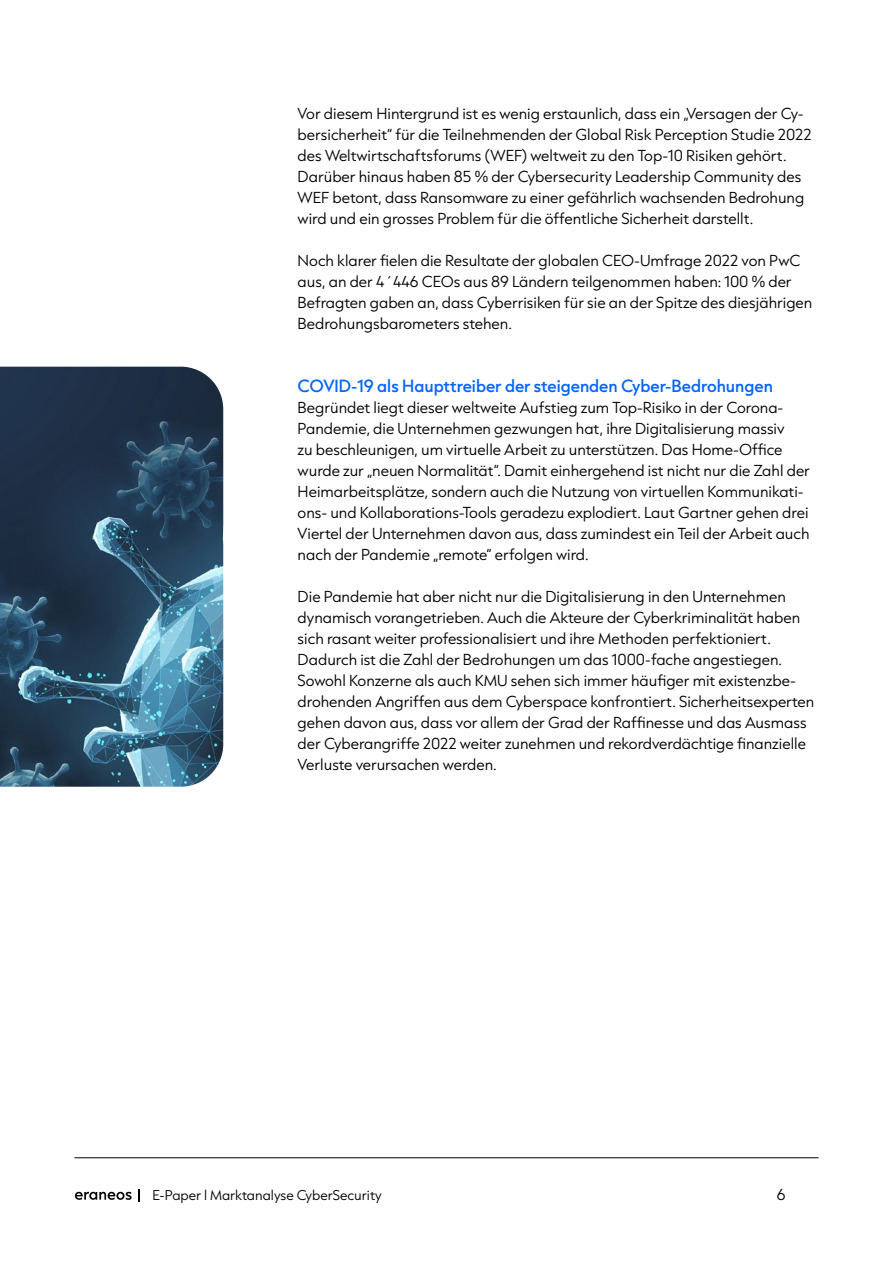
<style>
.page{position:relative;width:893px;height:1263px;background:#fff}
.page>*{position:absolute;margin:0;border:0;box-sizing:border-box;transform-origin:0 0}
.t1{font:500 15px "Capitana";color:#0464ff}
.t2{font:300 13.5px/21px "Capitana";color:#000}
.t3{font:300 12px "Capitana";color:#000}
</style>
<div class="page">
<svg style="left:75px;top:1192px;width:57px;height:8px"></svg>
<svg style="left:139px;top:1189px;width:1px;height:13px"></svg>
<hr style="left:74px;top:1157px;width:745px;height:1px;background:#000">
<img style="left:0;top:367px;width:223px;height:420px">
<p class="t2" style="left:298px;top:103px;width:516px">Vor diesem Hintergrund ist es wenig erstaunlich, dass ein „Versagen der Cy&shy;bersicherheit“ für die Teilnehmenden der Global Risk Perception Studie 2022 des Weltwirtschaftsforums (WEF) weltweit zu den Top-10 Risiken gehört.<br>Darüber hinaus haben 85 % der Cybersecurity Leadership Community des WEF betont, dass Ransomware zu einer gefährlich wachsenden Bedrohung wird und ein grosses Problem für die öffentliche Sicherheit darstellt.</p>
<p class="t2" style="left:298px;top:250px;width:516px">Noch klarer fielen die Resultate der globalen CEO-Umfrage 2022 von PwC aus, an der 4´446 CEOs aus 89 Ländern teilgenommen haben: 100 % der Befragten gaben an, dass Cyberrisiken für sie an der Spitze des diesjährigen Bedrohungsbarometers stehen.</p>
<p class="t1" style="left:298px;top:375px;width:477px">COVID-19 als Haupttreiber der steigenden Cyber-Bedrohungen</p>
<p class="t2" style="left:298px;top:397px;width:514px">Begründet liegt dieser weltweite Aufstieg zum Top-Risiko in der Corona-Pandemie, die Unternehmen gezwungen hat, ihre Digitalisierung massiv<br>zu beschleunigen, um virtuelle Arbeit zu unterstützen. Das Home-Office wurde zur „neuen Normalität“. Damit einhergehend ist nicht nur die Zahl der Heimarbeitsplätze, sondern auch die Nutzung von virtuellen Kommunikati&shy;ons- und Kollaborations-Tools geradezu explodiert. Laut Gartner gehen drei Viertel der Unternehmen davon aus, dass zumindest ein Teil der Arbeit auch nach der Pandemie „remote“ erfolgen wird.</p>
<p class="t2" style="left:298px;top:586px;width:518px">Die Pandemie hat aber nicht nur die Digitalisierung in den Unternehmen dynamisch vorangetrieben. Auch die Akteure der Cyberkriminalität haben sich rasant weiter professionalisiert und ihre Methoden perfektioniert.<br>Dadurch ist die Zahl der Bedrohungen um das 1000-fache angestiegen.<br>Sowohl Konzerne als auch KMU sehen sich immer häufiger mit existenzbe&shy;drohenden Angriffen aus dem Cyberspace konfrontiert. Sicherheitsexperten gehen davon aus, dass vor allem der Grad der Raffinesse und das Ausmass der Cyberangriffe 2022 weiter zunehmen und rekordverdächtige finanzielle Verluste verursachen werden.</p>
<p class="t3" style="left:152px;top:1186px;width:231px">E-Paper l Marktanalyse CyberSecurity</p>
<p class="t2" style="left:777px;top:1183px;width:10px">6</p>
</div>
